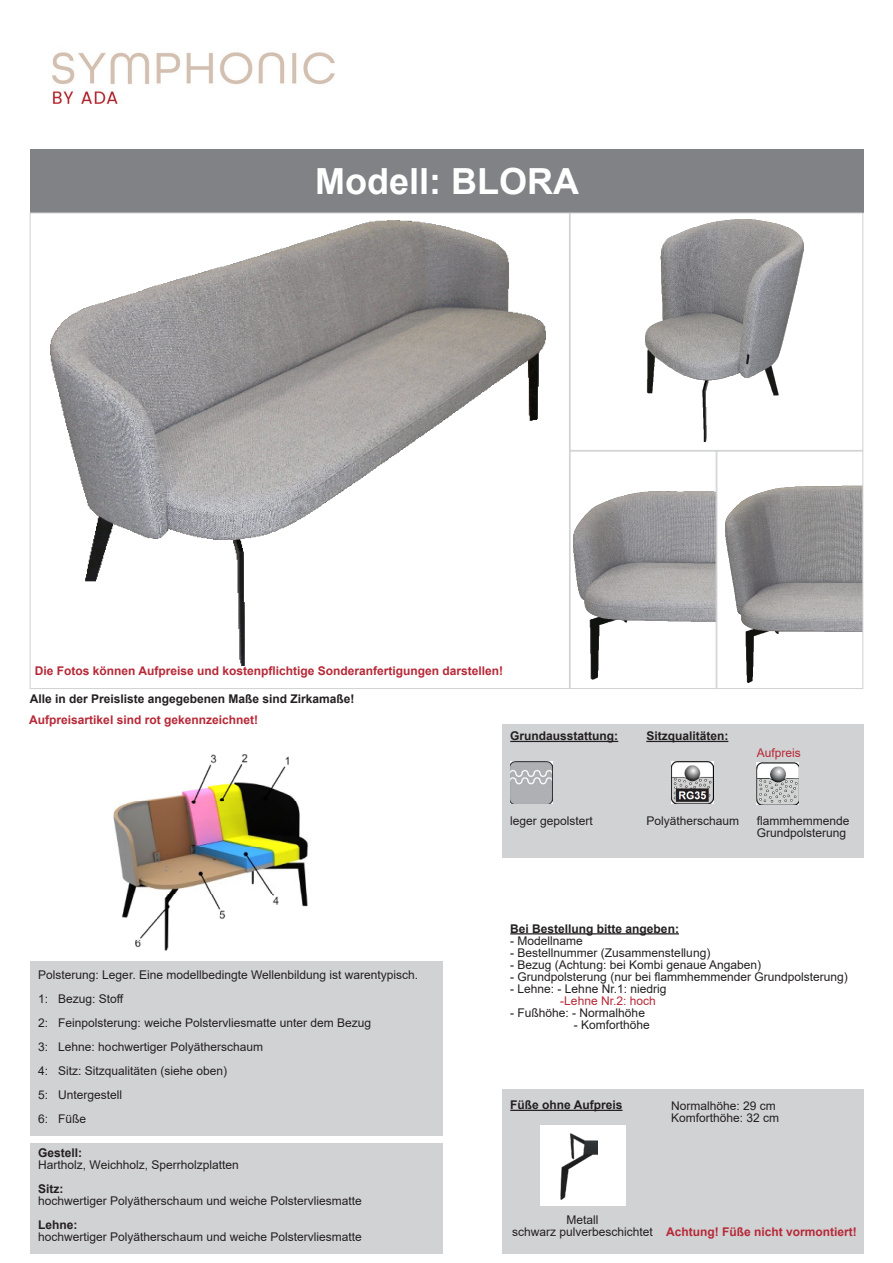
<style>
.page{position:relative;width:893px;height:1263px;background:#fff}
.page>*{position:absolute;margin:0;border:0;box-sizing:border-box;transform-origin:0 0}
.t1{font:700 36px "Arial";color:#fff}
.t2{font:12px/24px "Arial";color:#231f20}
.t3{font:700 12px "Arial";color:#231f20}
.t4{font:700 12px "Arial";color:#b72837}
.t5{font:12px "Arial";color:#b72837}
</style>
<div class="page">
<img style="left:52px;top:52px;width:282px;height:52px">
<div style="left:30px;top:149px;width:833px;height:64px;background:#808285"></div>
<hr style="left:510px;top:933px;width:169px;height:1px;background:#231f20">
<div style="left:30px;top:1143px;width:412px;height:110px;background:#d1d2d4"></div>
<div style="left:502px;top:724px;width:361px;height:133px;background:#d1d2d4"></div>
<hr style="left:646px;top:741px;width:82px;height:1px;background:#231f20">
<img style="left:757px;top:762px;width:42px;height:43px">
<div style="left:502px;top:1089px;width:361px;height:164px;background:#d1d2d4"></div>
<div style="left:540px;top:1126px;width:85px;height:80px;background:#fff"></div>
<img style="left:561px;top:1133px;width:36px;height:66px">
<hr style="left:510px;top:1110px;width:112px;height:1px;background:#231f20">
<img style="left:51px;top:221px;width:495px;height:445px">
<img style="left:646px;top:219px;width:157px;height:222px">
<div style="left:570px;top:213px;width:293px;height:238px;border:1px solid #d1d2d4"></div>
<img style="left:574px;top:492px;width:140px;height:188px">
<div style="left:570px;top:451px;width:146px;height:238px;border:1px solid #d1d2d4"></div>
<div style="left:30px;top:961px;width:412px;height:174px;background:#d1d2d4"></div>
<img style="left:113px;top:754px;width:196px;height:197px">
<img style="left:510px;top:761px;width:42px;height:43px">
<hr style="left:510px;top:741px;width:108px;height:1px;background:#231f20">
<img style="left:671px;top:761px;width:42px;height:43px">
<img style="left:725px;top:485px;width:136px;height:198px">
<div style="left:716px;top:451px;width:147px;height:238px;border:1px solid #d1d2d4"></div>
<h1 class="t1" style="left:315px;top:156px;width:265px">Modell: BLORA</h1>
<p class="t4" style="left:35px;top:663px;width:470px">Die Fotos können Aufpreise und kostenpflichtige Sonderanfertigungen darstellen!</p>
<p class="t3" style="left:30px;top:690px;width:326px">Alle in der Preisliste angegebenen Maße sind Zirkamaße!</p>
<p class="t4" style="left:29px;top:712px;width:230px">Aufpreisartikel sind rot gekennzeichnet!</p>
<p class="t2" style="left:38px;top:963px;width:381px">Polsterung: Leger. Eine modellbedingte Wellenbildung ist warentypisch.<br>1: Bezug: Stoff<br>2: Feinpolsterung: weiche Polstervliesmatte unter dem Bezug<br>3: Lehne: hochwertiger Polyätherschaum<br>4: Sitz: Sitzqualitäten (siehe oben)<br>5: Untergestell<br>6: Füße</p>
<p class="t3" style="left:38px;top:1144px;width:46px">Gestell:</p>
<p class="t2" style="left:38px;top:1153px;width:202px">Hartholz, Weichholz, Sperrholzplatten</p>
<p class="t3" style="left:38px;top:1180px;width:27px">Sitz:</p>
<p class="t2" style="left:38px;top:1189px;width:325px">hochwertiger Polyätherschaum und weiche Polstervliesmatte</p>
<p class="t3" style="left:38px;top:1216px;width:41px">Lehne:</p>
<p class="t2" style="left:38px;top:1225px;width:325px">hochwertiger Polyätherschaum und weiche Polstervliesmatte</p>
<p class="t3" style="left:510px;top:727px;width:109px">Grundausstattung:</p>
<p class="t2" style="left:510px;top:809px;width:84px">leger gepolstert</p>
<p class="t3" style="left:646px;top:727px;width:84px">Sitzqualitäten:</p>
<p class="t5" style="left:757px;top:745px;width:46px">Aufpreis</p>
<p class="t2" style="left:646px;top:809px;width:94px">Polyätherschaum</p>
<p class="t2" style="left:757px;top:815px;width:94px;line-height:12px">flammhemmende<br>Grundpolsterung</p>
<p class="t3" style="left:510px;top:920px;width:170px">Bei Bestellung bitte angeben:</p>
<p class="t2" style="left:510px;top:928px;width:74px">- Modellname</p>
<p class="t2" style="left:510px;top:940px;width:202px">- Bestellnummer (Zusammenstellung)</p>
<p class="t2" style="left:510px;top:952px;width:252px">- Bezug (Achtung: bei Kombi genaue Angaben)</p>
<p class="t2" style="left:510px;top:964px;width:339px">- Grundpolsterung (nur bei flammhemmender Grundpolsterung)</p>
<p class="t2" style="left:510px;top:976px;width:158px">- Lehne: - Lehne Nr.1: niedrig</p>
<p class="t5" style="left:560px;top:992px;width:97px">-Lehne Nr.2: hoch</p>
<p class="t2" style="left:510px;top:1000px;width:136px">- Fußhöhe: - Normalhöhe</p>
<p class="t2" style="left:574px;top:1012px;width:78px">- Komforthöhe</p>
<p class="t3" style="left:510px;top:1096px;width:114px">Füße ohne Aufpreis</p>
<p class="t2" style="left:671px;top:1100px;width:110px;line-height:12px">Normalhöhe: 29 cm<br>Komforthöhe: 32 cm</p>
<p class="t2" style="left:512px;top:1213px;width:142px;line-height:12px;text-align:center">Metall<br>schwarz pulverbeschichtet</p>
<p class="t4" style="left:666px;top:1223px;width:192px">Achtung! Füße nicht vormontiert!</p>
</div>
